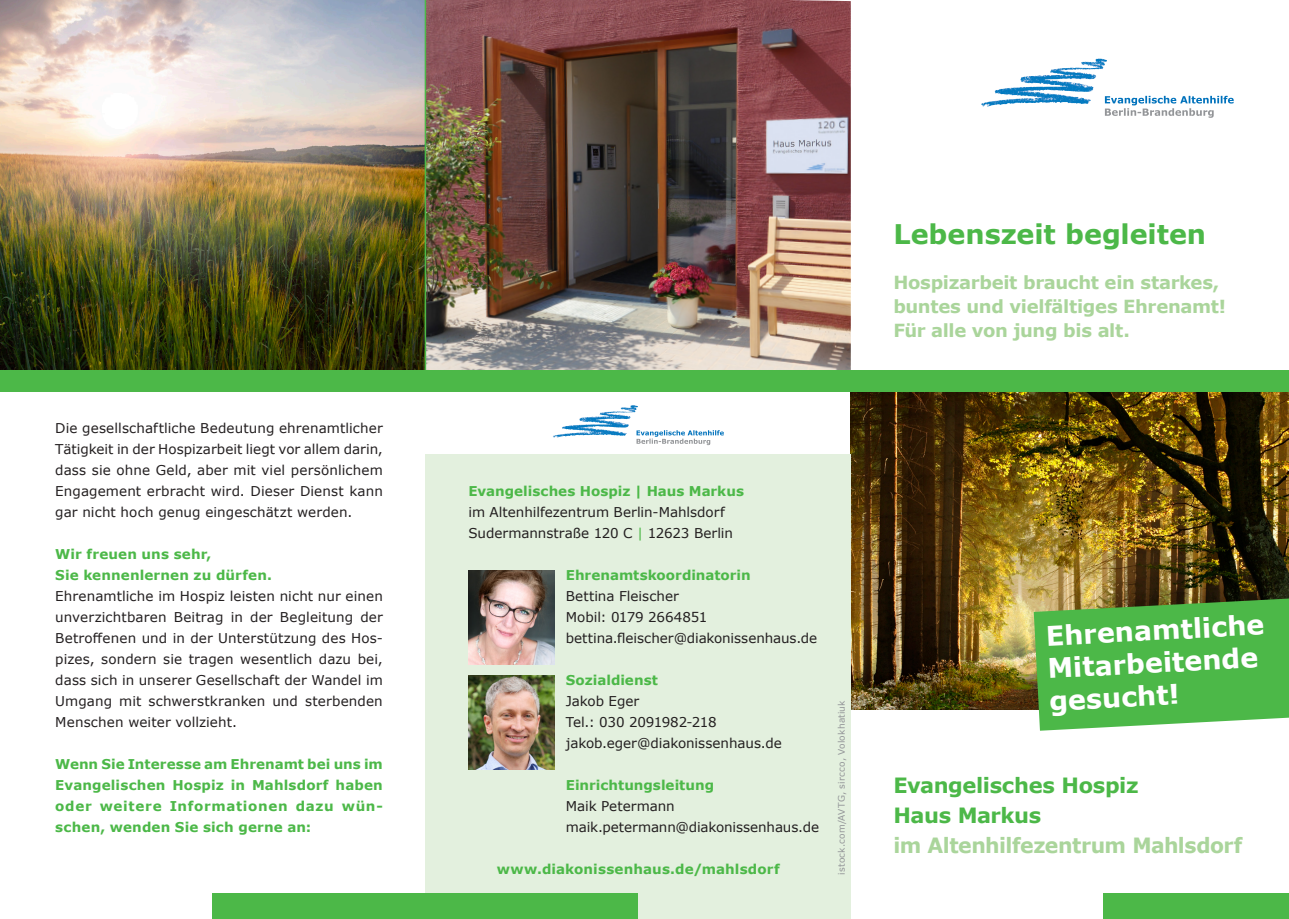
<style>
.page{position:relative;width:1289px;height:919px;background:#fff}
.page>*{position:absolute;margin:0;border:0;box-sizing:border-box;transform-origin:0 0}
.t1{font:700 27px/32.4px "Verdana";color:#fff}
.t2{font:700 27px "Verdana";color:#4cb848}
.t3{font:700 21px/30px "Verdana";letter-spacing:-.02em;color:#4cb848}
.t4{font:700 21px "Verdana";letter-spacing:-.025em;color:#aad59b}
.t5{font:700 18px/24px "Verdana";letter-spacing:-.02em;color:#aad59b}
.t6{font:13.5px/21px "Verdana";color:#231f20}
.t7{font:700 13.5px/21px "Verdana";letter-spacing:.005em;color:#4cb848}
.t8{font:9px "Verdana";letter-spacing:.025em;color:#939598}
.s1{color:#4cb848}
</style>
<div class="page">
<img style="left:850px;top:391px;width:438px;height:319px">
<div style="left:425px;top:454px;width:425px;height:464px;background:#e3f0de"></div>
<div style="left:1103px;top:893px;width:185px;height:25px;background:#4cb848"></div>
<div style="left:213px;top:893px;width:425px;height:25px;background:#4cb848"></div>
<img style="left:1081px;top:58px;width:18px;height:5px">
<svg style="left:1104px;top:96px;width:129px;height:22px"></svg>
<svg style="left:636px;top:430px;width:87px;height:15px"></svg>
<img style="left:0;top:0;width:424px;height:370px">
<img style="left:426px;top:0;width:424px;height:370px">
<svg style="left:1033px;top:598px;width:255px;height:132px;background:#58b64f"></svg>
<div style="left:0;top:370px;width:1288px;height:21px;background:#4cb848"></div>
<img style="left:468px;top:675px;width:86px;height:94px">
<img style="left:468px;top:570px;width:87px;height:94px">
<hr style="left:424px;top:0;width:2px;height:376px;background:#4cb848">
<p class="t6" style="left:55px;top:417px;width:329px;text-align:justify">Die gesellschaftliche Bedeutung ehrenamtlicher Tätigkeit in der Hospizarbeit liegt vor allem darin, dass sie ohne Geld, aber mit viel persönlichem Engagement erbracht wird. Dieser Dienst kann gar nicht hoch genug eingeschätzt werden.</p>
<p class="t7" style="left:55px;top:543px;width:218px">Wir freuen uns sehr,<br>Sie kennenlernen zu dürfen.</p>
<p class="t6" style="left:55px;top:585px;width:329px;text-align:justify">Ehrenamtliche im Hospiz leisten nicht nur einen unverzichtbaren Beitrag in der Begleitung der Betroffenen und in der Unterstützung des Hos&shy;pizes, sondern sie tragen wesentlich dazu bei, dass sich in unserer Gesellschaft der Wandel im Umgang mit schwerstkranken und sterbenden Menschen weiter vollzieht.</p>
<p class="t7" style="left:55px;top:753px;width:329px;text-align:justify">Wenn Sie Interesse am Ehrenamt bei uns im Evangelischen Hospiz in Mahlsdorf haben oder weitere Informationen dazu wün&shy;schen, wenden Sie sich gerne an:</p>
<h1 class="t2" style="left:893px;top:214px;width:314px">Lebenszeit begleiten</h1>
<h3 class="t5" style="left:893px;top:270px;width:334px">Hospizarbeit braucht ein starkes, buntes und vielfältiges Ehrenamt!<br>Für alle von jung bis alt.</h3>
<p class="t7" style="left:468px;top:480px;width:277px">Evangelisches Hospiz | Haus Markus</p>
<p class="t6" style="left:468px;top:501px;width:266px">im Altenhilfezentrum Berlin-Mahlsdorf<br>Sudermannstraße 120 C <span class="s1">|</span> 12623 Berlin</p>
<p class="t7" style="left:566px;top:564px;width:186px">Ehrenamtskoordinatorin</p>
<p class="t6" style="left:566px;top:585px;width:253px">Bettina Fleischer<br>Mobil: 0179 2664851 bettina.fleischer@diakonissenhaus.de</p>
<p class="t7" style="left:566px;top:669px;width:94px">Sozialdienst</p>
<p class="t6" style="left:566px;top:690px;width:217px">Jakob Eger<br>Tel.: 030 2091982-218 jakob.eger@diakonissenhaus.de</p>
<p class="t7" style="left:566px;top:774px;width:150px">Einrichtungsleitung</p>
<p class="t6" style="left:566px;top:795px;width:255px">Maik Petermann maik.petermann@diakonissenhaus.de</p>
<p class="t7" style="left:497px;top:858px;width:284px">www.diakonissenhaus.de/mahlsdorf</p>
<p class="t8" style="left:835px;top:874px;width:176px;rotate:-90deg">istock.com/AVTG, sircco, Volokhatiuk</p>
<h1 class="t1" style="left:1044px;top:619px;width:220px;rotate:-3deg">Ehrenamtliche<br>Mitarbeitende gesucht!</h1>
<h2 class="t3" style="left:893px;top:769px;width:247px">Evangelisches Hospiz<br>Haus Markus</h2>
<h2 class="t4" style="left:893px;top:830px;width:350px">im Altenhilfezentrum Mahlsdorf</h2>
</div>
